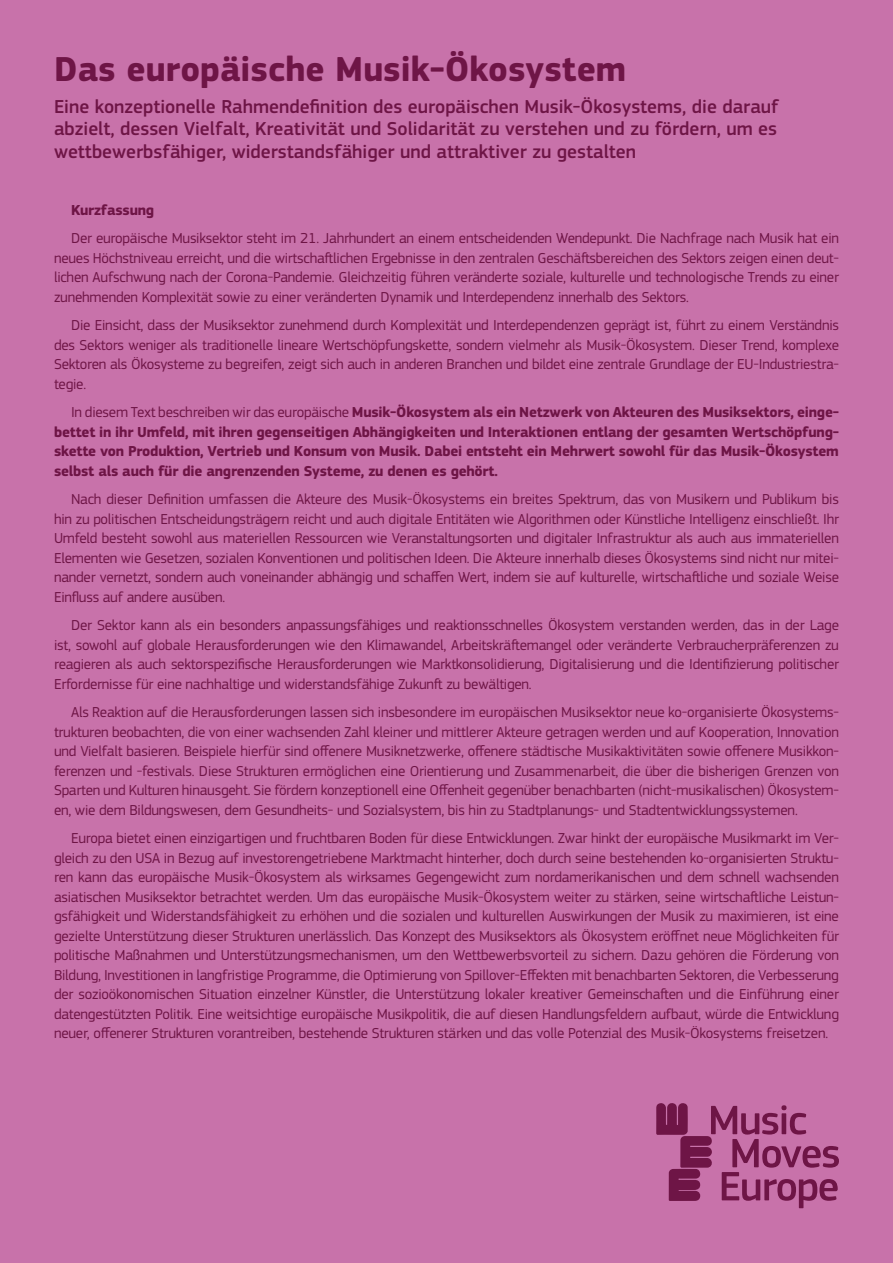
<style>
.page{position:relative;width:893px;height:1263px;background:#c872aa}
.page>*{position:absolute;margin:0;border:0;box-sizing:border-box;transform-origin:0 0}
.t1{font:700 36px "EC Square Sans Pro";color:#6e1546}
.t2{font:500 19.5px/22.5px "EC Square Sans Pro";color:#6e1546;text-align:justify}
.t3{font:15px/19.5px "EC Square Sans Pro";letter-spacing:-.015em;color:#6e1546;text-align:justify}
.t4{font:700 15px/19.5px "EC Square Sans Pro";letter-spacing:-.015em;color:#6e1546;text-align:justify}
.s1{font-weight:400}
</style>
<div class="page">
<svg style="left:656px;top:1103px;width:183px;height:105px"></svg>
<h1 class="t1" style="left:54px;top:48px;width:574px">Das europäische Musik-Ökosystem</h1>
<p class="t2" style="left:54px;top:95px;width:726px">Eine konzeptionelle Rahmendefinition des europäischen Musik-Ökosystems, die darauf abzielt, dessen Vielfalt, Kreativität und Solidarität zu verstehen und zu fördern, um es wettbewerbsfähiger, widerstandsfähiger und attraktiver zu gestalten</p>
<p class="t4" style="left:71px;top:200px;width:85px">Kurzfassung</p>
<p class="t3" style="left:54px;top:228px;width:786px;text-indent:17px">Der europäische Musiksektor steht im 21. Jahrhundert an einem entscheidenden Wendepunkt. Die Nachfrage nach Musik hat ein neues Höchstniveau erreicht, und die wirtschaftlichen Ergebnisse in den zentralen Geschäftsbereichen des Sektors zeigen einen deut&shy;lichen Aufschwung nach der Corona-Pandemie. Gleichzeitig führen veränderte soziale, kulturelle und technologische Trends zu einer zunehmenden Komplexität sowie zu einer veränderten Dynamik und Interdependenz innerhalb des Sektors.</p>
<p class="t3" style="left:54px;top:315px;width:787px;text-indent:17px">Die Einsicht, dass der Musiksektor zunehmend durch Komplexität und Interdependenzen geprägt ist, führt zu einem Verständnis des Sektors weniger als traditionelle lineare Wertschöpfungskette, sondern vielmehr als Musik-Ökosystem. Dieser Trend, komplexe Sektoren als Ökosysteme zu begreifen, zeigt sich auch in anderen Branchen und bildet eine zentrale Grundlage der EU-Industriestra&shy;tegie.</p>
<p class="t4" style="left:54px;top:403px;width:786px;text-indent:17px"><span class="s1">In diesem Text beschreiben wir das europäische</span> Musik-Ökosystem als ein Netzwerk von Akteuren des Musiksektors, einge&shy;bettet in ihr Umfeld, mit ihren gegenseitigen Abhängigkeiten und Interaktionen entlang der gesamten Wertschöpfung&shy;skette von Produktion, Vertrieb und Konsum von Musik. Dabei entsteht ein Mehrwert sowohl für das Musik-Ökosystem selbst als auch für die angrenzenden Systeme, zu denen es gehört.</p>
<p class="t3" style="left:54px;top:489px;width:786px;text-indent:17px">Nach dieser Definition umfassen die Akteure des Musik-Ökosystems ein breites Spektrum, das von Musikern und Publikum bis hin zu politischen Entscheidungsträgern reicht und auch digitale Entitäten wie Algorithmen oder Künstliche Intelligenz einschließt. Ihr Umfeld besteht sowohl aus materiellen Ressourcen wie Veranstaltungsorten und digitaler Infrastruktur als auch aus immateriellen Elementen wie Gesetzen, sozialen Konventionen und politischen Ideen. Die Akteure innerhalb dieses Ökosystems sind nicht nur mitei&shy;nander vernetzt, sondern auch voneinander abhängig und schaffen Wert, indem sie auf kulturelle, wirtschaftliche und soziale Weise Einfluss auf andere ausüben.</p>
<p class="t3" style="left:54px;top:615px;width:786px;text-indent:17px">Der Sektor kann als ein besonders anpassungsfähiges und reaktionsschnelles Ökosystem verstanden werden, das in der Lage ist, sowohl auf globale Herausforderungen wie den Klimawandel, Arbeitskräftemangel oder veränderte Verbraucherpräferenzen zu reagieren als auch sektorspezifische Herausforderungen wie Marktkonsolidierung, Digitalisierung und die Identifizierung politischer Erfordernisse für eine nachhaltige und widerstandsfähige Zukunft zu bewältigen.</p>
<p class="t3" style="left:54px;top:702px;width:786px;text-indent:17px">Als Reaktion auf die Herausforderungen lassen sich insbesondere im europäischen Musiksektor neue ko-organisierte Ökosystems&shy;trukturen beobachten, die von einer wachsenden Zahl kleiner und mittlerer Akteure getragen werden und auf Kooperation, Innovation und Vielfalt basieren. Beispiele hierfür sind offenere Musiknetzwerke, offenere städtische Musikaktivitäten sowie offenere Musikkon&shy;ferenzen und -festivals. Diese Strukturen ermöglichen eine Orientierung und Zusammenarbeit, die über die bisherigen Grenzen von Sparten und Kulturen hinausgeht. Sie fördern konzeptionell eine Offenheit gegenüber benachbarten (nicht-musikalischen) Ökosystem&shy;en, wie dem Bildungswesen, dem Gesundheits- und Sozialsystem, bis hin zu Stadtplanungs- und Stadtentwicklungssystemen.</p>
<p class="t3" style="left:54px;top:828px;width:787px;text-indent:17px">Europa bietet einen einzigartigen und fruchtbaren Boden für diese Entwicklungen. Zwar hinkt der europäische Musikmarkt im Ver&shy;gleich zu den USA in Bezug auf investorengetriebene Marktmacht hinterher, doch durch seine bestehenden ko-organisierten Struktu&shy;ren kann das europäische Musik-Ökosystem als wirksames Gegengewicht zum nordamerikanischen und dem schnell wachsenden asiatischen Musiksektor betrachtet werden. Um das europäische Musik-Ökosystem weiter zu stärken, seine wirtschaftliche Leistun&shy;gsfähigkeit und Widerstandsfähigkeit zu erhöhen und die sozialen und kulturellen Auswirkungen der Musik zu maximieren, ist eine gezielte Unterstützung dieser Strukturen unerlässlich. Das Konzept des Musiksektors als Ökosystem eröffnet neue Möglichkeiten für politische Maßnahmen und Unterstützungsmechanismen, um den Wettbewerbsvorteil zu sichern. Dazu gehören die Förderung von Bildung, Investitionen in langfristige Programme, die Optimierung von Spillover-Effekten mit benachbarten Sektoren, die Verbesserung der sozioökonomischen Situation einzelner Künstler, die Unterstützung lokaler kreativer Gemeinschaften und die Einführung einer datengestützten Politik. Eine weitsichtige europäische Musikpolitik, die auf diesen Handlungsfeldern aufbaut, würde die Entwicklung neuer, offenerer Strukturen vorantreiben, bestehende Strukturen stärken und das volle Potenzial des Musik-Ökosystems freisetzen.</p>
</div>
